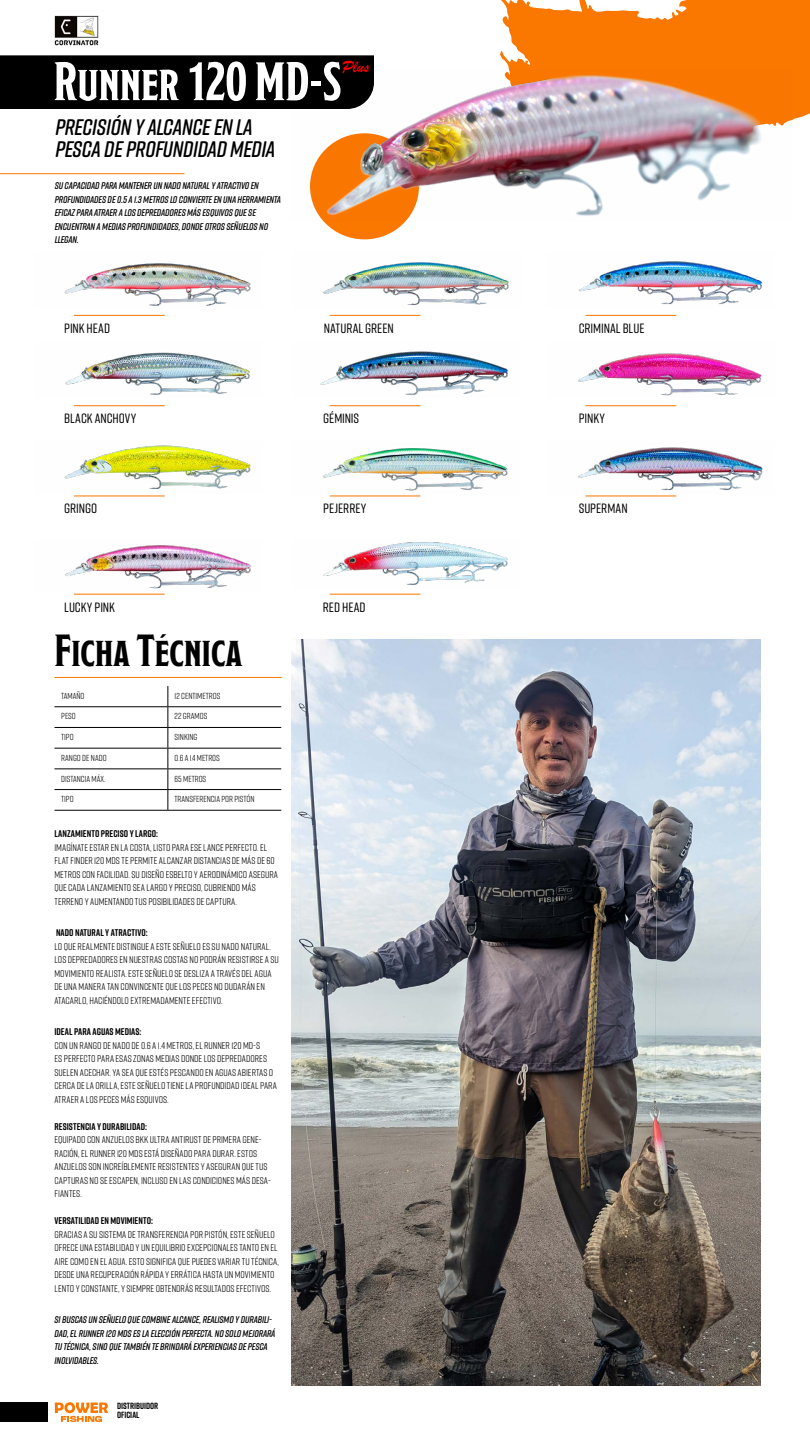
<style>
.page{position:relative;width:810px;height:1440px;background:#fff}
.page>*{position:absolute;margin:0;border:0;box-sizing:border-box;transform-origin:0 0}
.t1{font:700 54px "Modesto Condensed";color:#fff}
.t2{font:700 45px "Modesto Condensed";color:#000}
.t3{font:italic 600 22.5px/21.8px "Rift Soft";letter-spacing:-.01em;color:#000}
.t4{font:18px "Brush Script";color:#f00}
.t5{font:500 13.5px "Rift Soft";color:#000}
.t6{font:9.75px/13.5px "Rift Soft";letter-spacing:.005em;color:#000}
.t7{font:italic 600 9.75px/13.5px "Rift Soft";letter-spacing:-.015em;color:#000}
.t8{font:700 9.75px "Rift Soft";letter-spacing:.005em;color:#000}
.t9{font:700 9px/9px "Rift Soft";color:#000}
.t10{font:8.77px "Rift Soft";color:#000}
</style>
<div class="page">
<svg style="left:500px;top:0;width:310px;height:121px;fill:#fa7700"></svg>
<div style="left:310px;top:133px;width:109px;height:106px;background:#fa7700;border-radius:50%"></div>
<div style="left:0;top:55px;width:374px;height:54px;background:#000"></div>
<img style="left:289px;top:70px;width:502px;height:151px">
<img style="left:64px;top:263px;width:187px;height:43px">
<img style="left:65px;top:352px;width:185px;height:43px">
<img style="left:64px;top:445px;width:187px;height:44px">
<img style="left:65px;top:545px;width:186px;height:44px">
<img style="left:323px;top:262px;width:186px;height:43px">
<img style="left:320px;top:351px;width:188px;height:45px">
<img style="left:323px;top:448px;width:185px;height:43px">
<img style="left:323px;top:542px;width:185px;height:43px">
<img style="left:579px;top:261px;width:183px;height:44px">
<img style="left:578px;top:353px;width:184px;height:43px">
<img style="left:578px;top:447px;width:185px;height:44px">
<hr style="left:74px;top:315px;width:91px;height:1px;background:#fa7700">
<hr style="left:330px;top:315px;width:90px;height:1px;background:#fa7700">
<hr style="left:585px;top:315px;width:91px;height:1px;background:#fa7700">
<hr style="left:74px;top:405px;width:91px;height:1px;background:#fa7700">
<hr style="left:330px;top:405px;width:90px;height:1px;background:#fa7700">
<hr style="left:585px;top:405px;width:91px;height:1px;background:#fa7700">
<hr style="left:74px;top:496px;width:91px;height:1px;background:#fa7700">
<hr style="left:330px;top:496px;width:90px;height:1px;background:#fa7700">
<hr style="left:585px;top:496px;width:91px;height:1px;background:#fa7700">
<hr style="left:74px;top:594px;width:91px;height:1px;background:#fa7700">
<hr style="left:330px;top:594px;width:90px;height:1px;background:#fa7700">
<img style="left:291px;top:639px;width:469px;height:747px">
<hr style="left:55px;top:677px;width:227px;height:1px;background:#fa7700">
<hr style="left:55px;top:706px;width:113px;height:1px;background:#000">
<hr style="left:168px;top:706px;width:113px;height:1px;background:#000">
<hr style="left:55px;top:727px;width:113px;height:1px;background:#000">
<hr style="left:168px;top:727px;width:113px;height:1px;background:#000">
<hr style="left:55px;top:748px;width:113px;height:1px;background:#000">
<hr style="left:168px;top:748px;width:113px;height:1px;background:#000">
<hr style="left:55px;top:768px;width:113px;height:1px;background:#000">
<hr style="left:168px;top:768px;width:113px;height:1px;background:#000">
<hr style="left:55px;top:789px;width:113px;height:1px;background:#000">
<hr style="left:168px;top:789px;width:113px;height:1px;background:#000">
<svg style="left:167px;top:686px;width:1px;height:124px"></svg>
<hr style="left:55px;top:810px;width:113px;height:1px;background:#000">
<hr style="left:168px;top:810px;width:113px;height:1px;background:#000">
<hr style="left:0;top:173px;width:184px;height:1px;background:#fa7700">
<img style="left:54px;top:15px;width:45px;height:31px">
<svg style="left:55px;top:1402px;width:53px;height:20px"></svg>
<div style="left:0;top:1402px;width:48px;height:20px;background:#000"></div>
<h3 class="t4" style="left:342px;top:55px;width:29px">Plus</h3>
<h1 class="t1" style="left:54px;top:54px;width:289px">Runner 120 MD-S</h1>
<h3 class="t3" style="left:55px;top:116px;width:222px">PRECISIÓN Y ALCANCE EN LA<br>PESCA DE PROFUNDIDAD MEDIA</h3>
<p class="t7" style="left:55px;top:179px;width:228px">SU CAPACIDAD PARA MANTENER UN NADO NATURAL Y ATRACTIVO EN PROFUNDIDADES DE 0.5 A 1.3 METROS LO CONVIERTE EN UNA HERRAMIENTA EFICAZ PARA ATRAER A LOS DEPREDADORES MÁS ESQUIVOS QUE SE ENCUENTRAN A MEDIAS PROFUNDIDADES, DONDE OTROS SEÑUELOS NO LLEGAN.</p>
<h3 class="t5" style="left:64px;top:319px;width:47px">PINK HEAD</h3>
<h3 class="t5" style="left:64px;top:409px;width:74px">BLACK ANCHOVY</h3>
<h3 class="t5" style="left:64px;top:499px;width:34px">GRINGO</h3>
<h3 class="t5" style="left:64px;top:598px;width:52px">LUCKY PINK</h3>
<h2 class="t2" style="left:55px;top:628px;width:190px">Ficha Técnica</h2>
<p class="t10" style="left:61px;top:690px;width:25px">TAMAÑO</p>
<p class="t10" style="left:175px;top:690px;width:47px">12 CENTIMETROS</p>
<p class="t10" style="left:61px;top:710px;width:16px">PESO</p>
<p class="t10" style="left:175px;top:710px;width:34px">22 GRAMOS</p>
<p class="t10" style="left:61px;top:731px;width:14px">TIPO</p>
<p class="t10" style="left:175px;top:731px;width:24px">SINKING</p>
<p class="t10" style="left:61px;top:752px;width:47px">RANGO DE NADO</p>
<p class="t10" style="left:175px;top:752px;width:47px">0.6 A 1.4 METROS</p>
<p class="t10" style="left:61px;top:772px;width:46px">DISTANCIA MÁX.</p>
<p class="t10" style="left:175px;top:772px;width:33px">65 METROS</p>
<p class="t10" style="left:61px;top:793px;width:14px">TIPO</p>
<p class="t10" style="left:175px;top:793px;width:81px">TRANSFERENCIA POR PISTÓN</p>
<p class="t8" style="left:55px;top:827px;width:105px">LANZAMIENTO PRECISO Y LARGO:</p>
<p class="t6" style="left:55px;top:840px;width:225px">IMAGÍNATE ESTAR EN LA COSTA, LISTO PARA ESE LANCE PERFECTO. EL FLAT FINDER 120 MDS TE PERMITE ALCANZAR DISTANCIAS DE MÁS DE 60<br>METROS CON FACILIDAD. SU DISEÑO ESBELTO Y AERODINÁMICO ASEGURA QUE CADA LANZAMIENTO SEA LARGO Y PRECISO, CUBRIENDO MÁS TERRENO Y AUMENTANDO TUS POSIBILIDADES DE CAPTURA.</p>
<p class="t8" style="left:56px;top:926px;width:93px">NADO NATURAL Y ATRACTIVO:</p>
<p class="t6" style="left:55px;top:939px;width:226px">LO QUE REALMENTE DISTINGUE A ESTE SEÑUELO ES SU NADO NATURAL.<br>LOS DEPREDADORES EN NUESTRAS COSTAS NO PODRÁN RESISTIRSE A SU MOVIMIENTO REALISTA. ESTE SEÑUELO SE DESLIZA A TRAVÉS DEL AGUA DE UNA MANERA TAN CONVINCENTE QUE LOS PECES NO DUDARÁN EN ATACARLO, HACIÉNDOLO EXTREMADAMENTE EFECTIVO.</p>
<p class="t8" style="left:55px;top:1025px;width:88px">IDEAL PARA AGUAS MEDIAS:</p>
<p class="t6" style="left:55px;top:1038px;width:224px">CON UN RANGO DE NADO DE 0.6 A 1.4 METROS, EL RUNNER 120 MD-S<br>ES PERFECTO PARA ESAS ZONAS MEDIAS DONDE LOS DEPREDADORES SUELEN ACECHAR. YA SEA QUE ESTÉS PESCANDO EN AGUAS ABIERTAS O CERCA DE LA ORILLA, ESTE SEÑUELO TIENE LA PROFUNDIDAD IDEAL PARA ATRAER A LOS PECES MÁS ESQUIVOS.</p>
<p class="t8" style="left:55px;top:1119px;width:94px">RESISTENCIA Y DURABILIDAD:</p>
<p class="t6" style="left:55px;top:1132px;width:218px">EQUIPADO CON ANZUELOS BKK ULTRA ANTIRUST DE PRIMERA GENE-RACIÓN, EL RUNNER 120 MDS ESTÁ DISEÑADO PARA DURAR. ESTOS ANZUELOS SON INCREÍBLEMENTE RESISTENTES Y ASEGURAN QUE TUS CAPTURAS NO SE ESCAPEN, INCLUSO EN LAS CONDICIONES MÁS DESA-FIANTES.</p>
<p class="t8" style="left:55px;top:1214px;width:100px">VERSATILIDAD EN MOVIMIENTO:</p>
<p class="t6" style="left:55px;top:1227px;width:226px">GRACIAS A SU SISTEMA DE TRANSFERENCIA POR PISTÓN, ESTE SEÑUELO OFRECE UNA ESTABILIDAD Y UN EQUILIBRIO EXCEPCIONALES TANTO EN EL AIRE COMO EN EL AGUA. ESTO SIGNIFICA QUE PUEDES VARIAR TU TÉCNICA, DESDE UNA RECUPERACIÓN RÁPIDA Y ERRÁTICA HASTA UN MOVIMIENTO LENTO Y CONSTANTE, Y SIEMPRE OBTENDRÁS RESULTADOS EFECTIVOS.</p>
<p class="t7" style="left:55px;top:1313px;width:222px">SI BUSCAS UN SEÑUELO QUE COMBINE ALCANCE, REALISMO Y DURABILI-DAD, EL RUNNER 120 MDS ES LA ELECCIÓN PERFECTA. NO SOLO MEJORARÁ TU TÉCNICA, SINO QUE TAMBIÉN TE BRINDARÁ EXPERIENCIAS DE PESCA INOLVIDABLES.</p>
<p class="t9" style="left:117px;top:1401px;width:43px">DISTRIBUIDOR<br>OFICIAL</p>
<h3 class="t5" style="left:324px;top:319px;width:72px">NATURAL GREEN</h3>
<h3 class="t5" style="left:323px;top:409px;width:38px">GÉMINIS</h3>
<h3 class="t5" style="left:323px;top:499px;width:45px">PEJERREY</h3>
<h3 class="t5" style="left:323px;top:598px;width:44px">RED HEAD</h3>
<h3 class="t5" style="left:579px;top:319px;width:67px">CRIMINAL BLUE</h3>
<h3 class="t5" style="left:579px;top:409px;width:28px">PINKY</h3>
<h3 class="t5" style="left:579px;top:499px;width:50px">SUPERMAN</h3>
</div>
